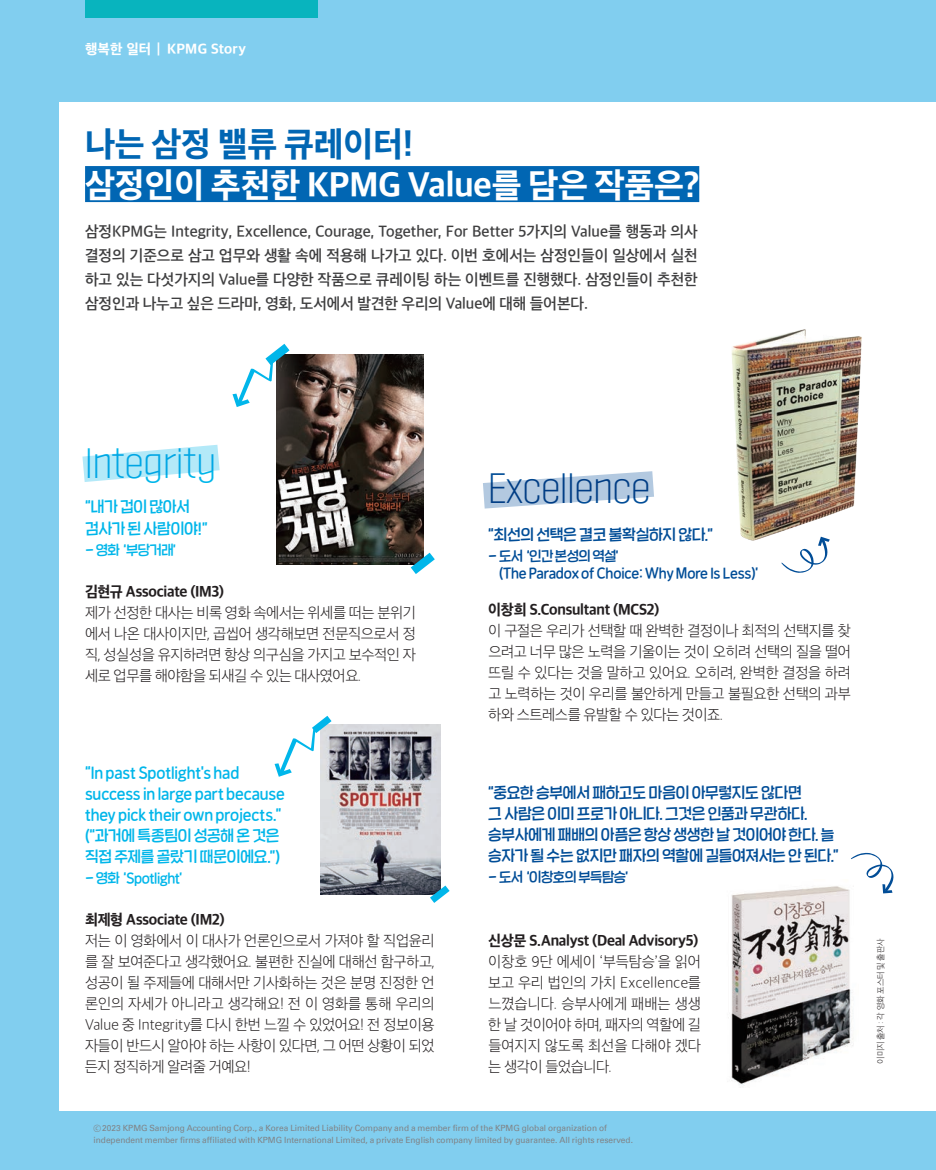
<style>
.page{position:relative;width:936px;height:1170px;background:#fff}
.page>*{position:absolute;margin:0;border:0;box-sizing:border-box;transform-origin:0 0}
.t1{font:33px "SD Gothic Neoa h Ex Bd";color:#fff}
.t2{font:33px "SD Gothic Neoa h Ex Bd";color:#0166b3}
.t3{font:33px "SD Gyeokdong G203 Lt";color:#014d97}
.t4{font:33px "SD Gyeokdong G203 Lt";color:#00b6ea}
.t5{font:15px/24px "SD Gothic Neoa f Sm";color:#3e3e3f;text-align:justify}
.t6{font:15px/21px "SD Nemony 2 h Oblique Rg";letter-spacing:-.005em;color:#00b6ea}
.t7{font:15px/21px "SD Nemony 2 h Oblique Rg";letter-spacing:-.01em;color:#014d97}
.t8{font:14.55px/21px "SD Gothic Neoa b Ult Lt";letter-spacing:-.03em;color:#231f20;text-align:justify}
.t9{font:14.55px "SD Gothic Neoa h Ex Bd";letter-spacing:-.02em;color:#231f20}
.t10{font:13.5px/16.5px "SD Nemony 2 h Oblique Rg";letter-spacing:-.01em;color:#014d97}
.t11{font:13.5px "SD Nemony 2 h Oblique Rg";letter-spacing:-.03em;color:#00b6ea}
.t12{font:13.5px "SD Gothic Neoa h Ex Bd";letter-spacing:.01em;color:#fff}
.t13{font:13.5px "SD Nemony 2 h Oblique Rg";letter-spacing:-.03em;color:#014d97}
.t14{font:8.55px/12.5px "Universfor KPMG";color:#808285}
.t15{font:8.25px "SD Gothic Neoa b Ult Lt";letter-spacing:-.025em;color:#231f20}
.s1{font-family:"SD Gothic Neoa Uni b Ul"}
</style>
<div class="page">
<div style="left:0;top:0;width:935px;height:1169px;background:#81ceef"></div>
<div style="left:60px;top:102px;width:875px;height:1008px;background:#fff"></div>
<div style="left:85px;top:0;width:232px;height:17px;background:#08b4be"></div>
<div style="left:85px;top:166px;width:614px;height:36px;background:#0166b3"></div>
<img style="left:731px;top:329px;width:131px;height:212px">
<svg style="left:82px;top:444px;width:138px;height:38px"></svg>
<svg style="left:483px;top:471px;width:171px;height:37px"></svg>
<img style="left:276px;top:354px;width:147px;height:210px">
<svg style="left:410px;top:552px;width:25px;height:22px"></svg>
<img style="left:321px;top:724px;width:119px;height:170px">
<svg style="left:430px;top:885px;width:19px;height:17px"></svg>
<img style="left:728px;top:886px;width:125px;height:200px">
<svg style="left:232px;top:344px;width:57px;height:63px"></svg>
<svg style="left:274px;top:715px;width:57px;height:61px"></svg>
<svg style="left:781px;top:536px;width:48px;height:37px"></svg>
<svg style="left:850px;top:852px;width:43px;height:41px"></svg>
<p class="t12" style="left:85px;top:42px;width:162px">행복한 일터 | KPMG Story</p>
<h1 class="t2" style="left:85px;top:128px;width:329px">나는 삼정 밸류 큐레이터!</h1>
<h1 class="t1" style="left:85px;top:168px;width:615px">삼정인이 추천한 KPMG Value를 담은 작품은?</h1>
<p class="t5" style="left:85px;top:219px;width:614px">삼정KPMG는 Integrity, Excellence, Courage, Together, For Better 5가지의 Value를 행동과 의사 결정의 기준으로 삼고 업무와 생활 속에 적용해 나가고 있다. 이번 호에서는 삼정인들이 일상에서 실천 하고 있는 다섯가지의 Value를 다양한 작품으로 큐레이팅 하는 이벤트를 진행했다. 삼정인들이 추천한 삼정인과 나누고 싶은 드라마, 영화, 도서에서 발견한 우리의 Value에 대해 들어본다.</p>
<h1 class="t4" style="left:85px;top:446px;width:132px">Integrity</h1>
<p class="t6" style="left:85px;top:495px;width:124px">“내가 겁이 많아서 검사가 된 사람이야!”</p>
<p class="t11" style="left:85px;top:538px;width:92px">- 영화 ‘부당거래’</p>
<p class="t9" style="left:85px;top:584px;width:140px">김현규 Associate (IM3)</p>
<p class="t8" style="left:85px;top:601px;width:332px">제가 선정한 대사는 비록 영화 속에서는 위세를 떠는 분위기 에서 나온 대사이지만, 곱씹어 생각해보면 전문직으로서 정 직, 성실성을 유지하려면 항상 의구심을 가지고 보수적인 자 세로 업무를 해야함을 되새길 수 있는 대사였어요.</p>
<p class="t6" style="left:85px;top:761px;width:201px">“In past Spotlight's had success in large part because they pick their own projects.” (“과거에 특종팀이 성공해 온 것은 직접 주제를 골랐기 때문이에요.”)</p>
<p class="t11" style="left:85px;top:867px;width:99px">- 영화 ‘Spotlight’</p>
<p class="t9" style="left:85px;top:912px;width:141px">최제형 Associate (IM2)</p>
<p class="t8" style="left:85px;top:929px;width:351px">저는 이 영화에서 이 대사가 언론인으로서 가져야 할 직업윤리 를 잘 보여준다고 생각했어요. 불편한 진실에 대해선 함구하고, 성공이 될 주제들에 대해서만 기사화하는 것은 분명 진정한 언 론인의 자세가 아니라고 생각해요! 전 이 영화를 통해 우리의 Value 중 Integrity를 다시 한번 느낄 수 있었어요! 전 정보이용 자들이 반드시 알아야 하는 사항이 있다면, 그 어떤 상황이 되었 든지 정직하게 알려줄 거예요!</p>
<h1 class="t3" style="left:488px;top:472px;width:163px">Excellence</h1>
<p class="t7" style="left:488px;top:523px;width:226px">“최선의 선택은 결코 불확실하지 않다.”</p>
<p class="t10" style="left:499px;top:547px;width:261px;text-indent:-11px">- 도서 ‘인간 본성의 역설’<br>(The Paradox of Choice: Why More Is Less)’</p>
<p class="t9" style="left:488px;top:602px;width:172px">이창희 S.Consultant (MCS2)</p>
<p class="t8" style="left:488px;top:620px;width:364px">이 구절은 우리가 선택할 때 완벽한 결정이나 최적의 선택지를 찾 으려고 너무 많은 노력을 기울이는 것이 오히려 선택의 질을 떨어 뜨릴 수 있다는 것을 말하고 있어요. 오히려, 완벽한 결정을 하려 고 노력하는 것이 우리를 불안하게 만들고 불필요한 선택의 과부 하와 스트레스를 유발할 수 있다는 것이죠.</p>
<p class="t7" style="left:488px;top:780px;width:352px">“중요한 승부에서 패하고도 마음이 아무렇지도 않다면<br>그 사람은 이미 프로가 아니다. 그것은 인품과 무관하다. 승부사에게 패배의 아픔은 항상 생생한 날 것이어야 한다. 늘 승자가 될 수는 없지만 패자의 역할에 길들여져서는 안 된다.”</p>
<p class="t13" style="left:488px;top:865px;width:141px">- 도서 ‘이창호의 부득탐승’</p>
<p class="t9" style="left:488px;top:933px;width:212px">신상문 S.Analyst (Deal Advisory5)</p>
<p class="t8" style="left:488px;top:950px;width:214px">이창호 9단 에세이 ‘부득탐승’을 읽어 보고 우리 법인의 가치 Excellence를 느꼈습니다. 승부사에게 패배는 생생 한 날 것이어야 하며, 패자의 역할에 길 들여지지 않도록 최선을 다해야 겠다 는 생각이 들었습니다.</p>
<p class="t14" style="left:94px;top:1121px;width:541px"><span class="s1">ⓒ</span> 2023 KPMG Samjong Accounting Corp., a Korea Limited Liability Company and a member firm of the KPMG global organization of independent member firms affiliated with KPMG International Limited, a private English company limited by guarantee. All rights reserved.</p>
<p class="t15" style="left:876px;top:1063px;width:126px;rotate:-90deg">이미지 출처 : 각 영화 포스터 및 출판사</p>
</div>
